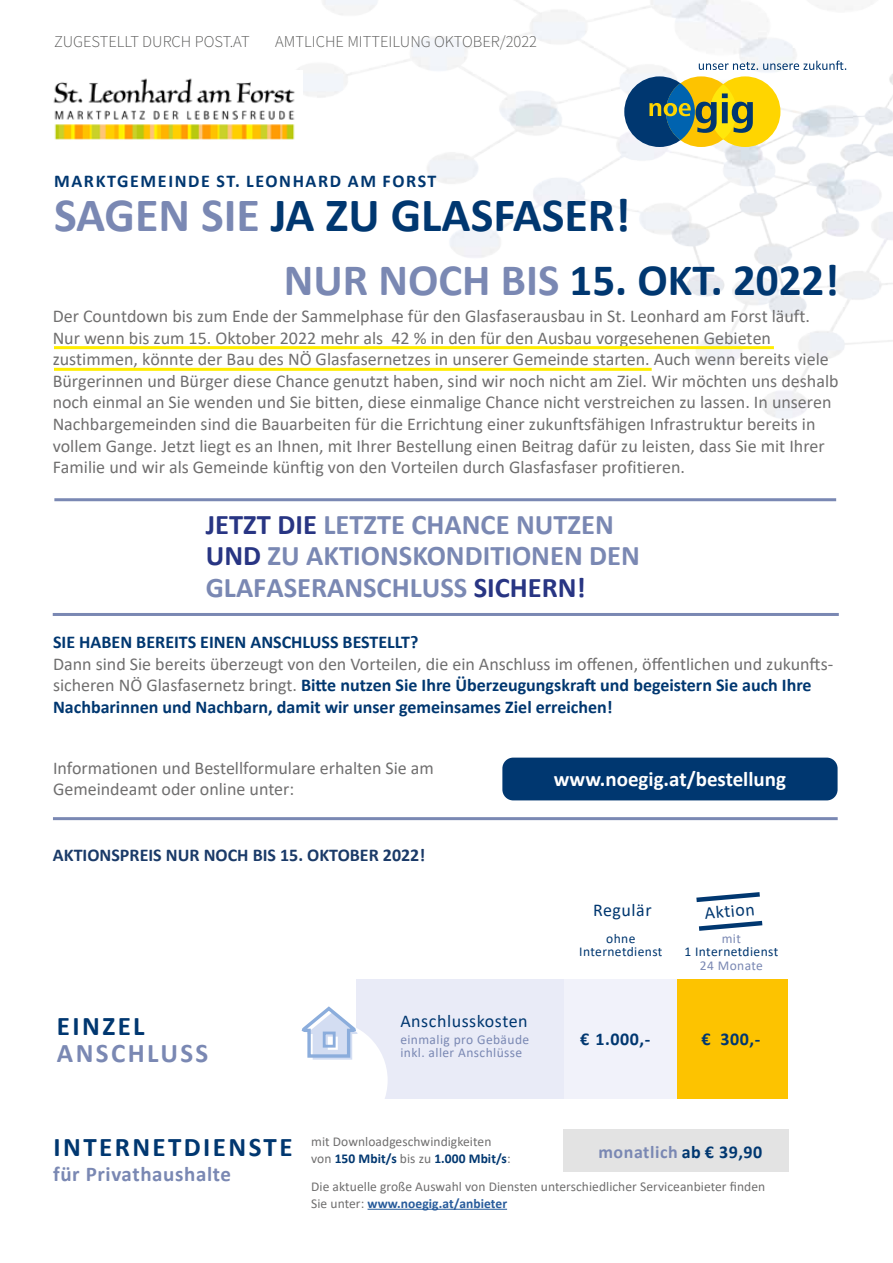
<style>
.page{position:relative;width:893px;height:1263px;background:#fff}
.page>*{position:absolute;margin:0;border:0;box-sizing:border-box;transform-origin:0 0}
.t1{font:700 48px "Calibri";color:#003770}
.t2{font:700 45px "Calibri";color:#003770}
.t3{font:700 28.5px/31.5px "Calibri";color:#7a88b3}
.t4{font:700 27px "Calibri";letter-spacing:.09em;color:#003770}
.t5{font:700 27px "Calibri";letter-spacing:.09em;color:#7a88b3}
.t6{font:700 21px "Calibri";color:#fff}
.t7{font:700 21px "Calibri";letter-spacing:.03em;color:#7a88b3}
.t8{font:18px/21.6px "Calibri";color:#706f6f}
.t9{font:700 18px "Calibri";color:#003770}
.t10{font:700 18px "Calibri";color:#1a3a68}
.t11{font:700 18px "Calibri";letter-spacing:.09em;color:#003770}
.t12{font:18px "Calibri";letter-spacing:.03em;color:#003770}
.t13{font:700 18px "Calibri";letter-spacing:.03em;color:#7a88b3}
.t14{font:300 16.5px "Source Sans Pro";color:#575756}
.t15{font:13.5px/16.5px "Calibri";letter-spacing:.005em;color:#706f6f}
.t16{font:13.5px/13.5px "Calibri";letter-spacing:.03em;color:#7a88b3}
.t17{font:13.5px/13.5px "Calibri";letter-spacing:.03em;color:#003770;text-align:center}
.s1{color:#7a88b3}
.s2{color:#283583}
.s3{font-style:inherit}
.s4{font-weight:700;color:#003770}
.s5{font-weight:700;color:#275b9b}
.s6{color:#003770}
</style>
<div class="page">
<img style="left:222px;top:0;width:671px;height:419px">
<div style="left:624px;top:76px;width:71px;height:71px;background:#003770;border-radius:50%"></div>
<div style="left:666px;top:76px;width:70px;height:71px;background:#fdc300;border-radius:50%"></div>
<svg style="left:666px;top:83px;width:29px;height:57px"></svg>
<div style="left:710px;top:76px;width:70px;height:71px;background:#ffd500;border-radius:50%"></div>
<svg style="left:710px;top:84px;width:26px;height:55px"></svg>
<svg style="left:649px;top:93px;width:104px;height:40px"></svg>
<svg style="left:699px;top:61px;width:147px;height:9px"></svg>
<img style="left:53px;top:71px;width:249px;height:77px">
<hr style="left:54px;top:498px;width:782px;height:3px;background:#7a88b3">
<hr style="left:53px;top:613px;width:786px;height:3px;background:#7a88b3">
<div style="left:502px;top:758px;width:336px;height:42px;background:#003770;border-radius:11px"></div>
<svg style="left:696px;top:892px;width:64px;height:11px"></svg>
<svg style="left:698px;top:920px;width:65px;height:11px"></svg>
<div style="left:357px;top:979px;width:431px;height:119px;background:#e9ebf7"></div>
<div style="left:269px;top:1021px;width:119px;height:119px;background:#fff;border-radius:50%"></div>
<svg style="left:301px;top:1008px;width:57px;height:52px"></svg>
<div style="left:564px;top:979px;width:113px;height:119px;background:#f1f2fa"></div>
<div style="left:677px;top:979px;width:110px;height:119px;background:#fdc300"></div>
<div style="left:563px;top:1129px;width:225px;height:43px;background:#e3e3e3"></div>
<hr style="left:368px;top:1209px;width:139px;height:1px;background:#275b9b">
<hr style="left:53px;top:817px;width:785px;height:3px;background:#7a88b3">
<hr style="left:54px;top:346px;width:720px;height:3px;background:#ffed00">
<hr style="left:54px;top:368px;width:598px;height:3px;background:#ffed00">
<p class="t14" style="left:54px;top:31px;width:197px">ZUGESTELLT DURCH POST.AT</p>
<p class="t14" style="left:275px;top:31px;width:263px">AMTLICHE MITTEILUNG OKTOBER/2022</p>
<p class="t11" style="left:54px;top:168px;width:384px">MARKTGEMEINDE ST. LEONHARD AM FORST</p>
<h1 class="t1" style="left:54px;top:181px;width:578px"><span class="s1">SAGEN SIE</span> JA ZU GLASFASER!</h1>
<h2 class="t2" style="left:284px;top:248px;width:557px"><span class="s1">NUR NOCH BIS</span> 15. OKT. 2022!</h2>
<p class="t8" style="left:53px;top:305px;width:787px">Der Countdown bis zum Ende der Sammelphase für den Glasfaserausbau in St. Leonhard am Forst läuft.<br>Nur wenn bis zum 15. Oktober 2022 mehr als 42 % in den für den Ausbau vorgesehenen Gebieten zustimmen, könnte der Bau des NÖ Glasfasernetzes in unserer Gemeinde starten. Auch wenn bereits viele Bürgerinnen und Bürger diese Chance genutzt haben, sind wir noch nicht am Ziel. Wir möchten uns deshalb noch einmal an Sie wenden und Sie bitten, diese einmalige Chance nicht verstreichen zu lassen. In unseren Nachbargemeinden sind die Bauarbeiten für die Errichtung einer zukunftsfähigen Infrastruktur bereits in vollem Gange. Jetzt liegt es an Ihnen, mit Ihrer Bestellung einen Beitrag dafür zu leisten, dass Sie mit Ihrer Familie und wir als Gemeinde künftig von den Vorteilen durch Glasfasfaser profitieren.</p>
<h3 class="t3" style="left:206px;top:508px;width:435px"><span class="s2">JETZT DIE</span> LETZTE CHANCE NUTZEN<br><span class="s2">UND</span> ZU AKTIONSKONDITIONEN <span class="s3">DEN<br>GLAFASERANSCHLUSS</span> <span class="s2">SICHERN!</span></h3>
<p class="t9" style="left:53px;top:629px;width:367px">SIE HABEN BEREITS EINEN ANSCHLUSS BESTELLT?</p>
<p class="t8" style="left:53px;top:653px;width:782px">Dann sind Sie bereits überzeugt von den Vorteilen, die ein Anschluss im offenen, öffentlichen und zukunfts&shy;sicheren NÖ Glasfasernetz bringt. <span class="s4">Bitte nutzen Sie Ihre Überzeugungskraft und begeistern Sie auch Ihre<br>Nachbarinnen und Nachbarn, damit wir unser gemeinsames Ziel erreichen!</span></p>
<p class="t8" style="left:53px;top:757px;width:382px">Informationen und Bestellformulare erhalten Sie am<br>Gemeindeamt oder online unter:</p>
<p class="t6" style="left:554px;top:764px;width:234px">www.noegig.at/bestellung</p>
<p class="t10" style="left:53px;top:842px;width:374px">AKTIONSPREIS NUR NOCH BIS 15. OKTOBER 2022!</p>
<p class="t12" style="left:593px;top:897px;width:60px">Regulär</p>
<p class="t12" style="left:704px;top:901px;width:52px;rotate:-5deg">Aktion</p>
<p class="t16" style="left:722px;top:931px;width:21px">mit</p>
<p class="t17" style="left:684px;top:945px;width:95px">1 Internetdienst</p>
<p class="t16" style="left:700px;top:958px;width:65px">24 Monate</p>
<p class="t17" style="left:579px;top:931px;width:85px">ohne<br>Internetdienst</p>
<h3 class="t4" style="left:57px;top:1007px;width:89px">EINZEL</h3>
<h3 class="t5" style="left:57px;top:1034px;width:153px">ANSCHLUSS</h3>
<p class="t12" style="left:400px;top:1009px;width:129px">Anschlusskosten</p>
<p class="t16" style="left:400px;top:1032px;width:130px">einmalig pro Gebäude inkl. aller Anschlüsse</p>
<p class="t9" style="left:580px;top:1026px;width:72px">€ 1.000,-</p>
<p class="t9" style="left:702px;top:1026px;width:60px">€ 300,-</p>
<h3 class="t4" style="left:54px;top:1128px;width:240px">INTERNETDIENSTE</h3>
<p class="t7" style="left:53px;top:1159px;width:180px">für Privathaushalte</p>
<p class="t15" style="left:311px;top:1133px;width:201px">mit Downloadgeschwindigkeiten von <span class="s4">150 Mbit/s</span> bis zu <span class="s4">1.000 Mbit/s</span>:</p>
<p class="t15" style="left:311px;top:1178px;width:456px">Die aktuelle große Auswahl von Diensten unterschiedlicher Serviceanbieter finden<br>Sie unter: <span class="s5">www.noegig.at/anbieter</span></p>
<p class="t13" style="left:598px;top:1139px;width:165px">monatlich <span class="s6">ab € 39,90</span></p>
</div>
